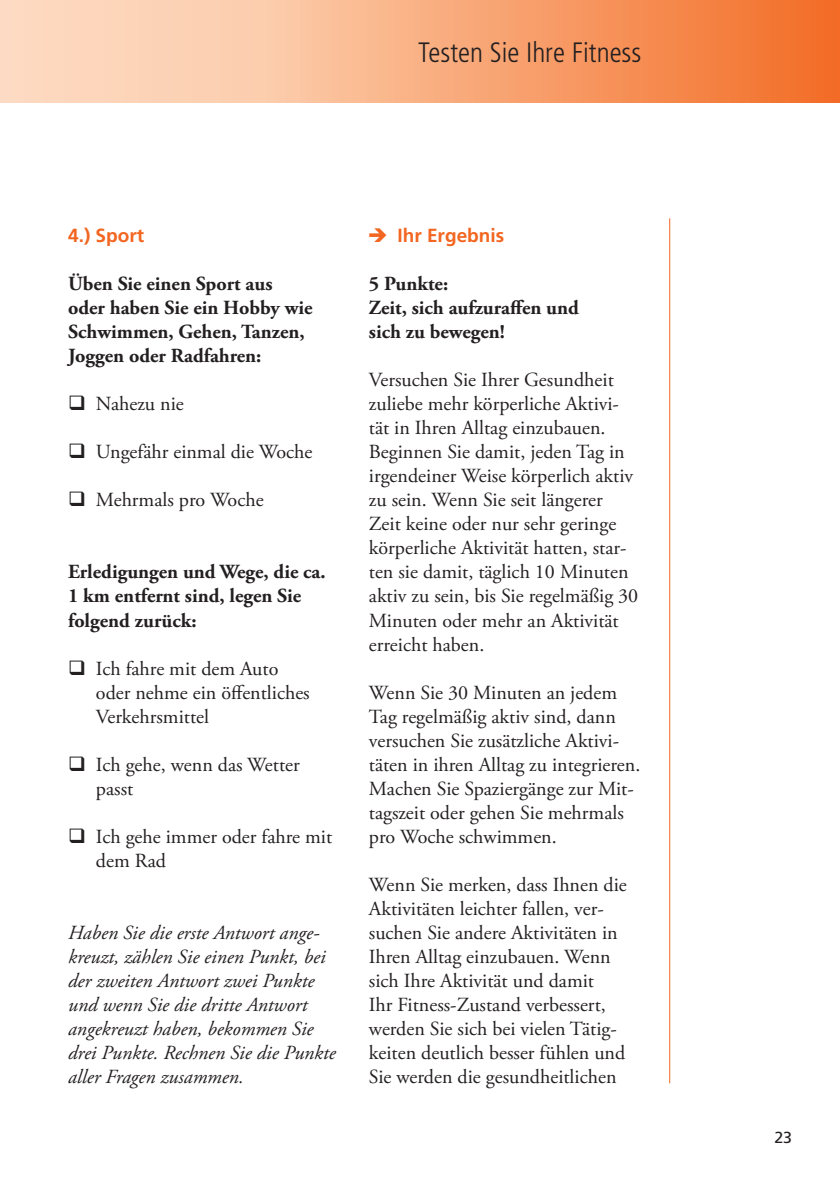
<style>
.page{position:relative;width:840px;height:1191px;background:#fff}
.page>*{position:absolute;margin:0;border:0;box-sizing:border-box;transform-origin:0 0}
.t1{font:300 condensed 28px "Frutiger LT Std";color:#231f20}
.t2{font:20px/24px "Adobe Garamond Pro";color:#231f20}
.t3{font:700 20px/24px "Adobe Garamond Pro";color:#231f20}
.t4{font:italic 20px/24px "Adobe Garamond Pro";color:#231f20}
.t5{font:700 19px "Frutiger LT Std";color:#f36621}
.t6{font:16px "Frutiger LT Std";color:#231f20}
</style>
<div class="page">
<hr style="left:668px;top:218px;width:1px;height:865px;background:#f36621">
<svg style="left:0;top:0;width:839px;height:102px;background:#f8ad80"></svg>
<h1 class="t1" style="left:418px;top:36px;width:224px">Testen Sie Ihre Fitness</h1>
<p class="t5" style="left:68px;top:225px;width:78px">4.) Sport</p>
<p class="t3" style="left:68px;top:272px;width:246px">Üben Sie einen Sport aus oder haben Sie ein Hobby wie<br>Schwimmen, Gehen, Tanzen,<br>Joggen oder Radfahren:</p>
<p class="t2" style="left:68px;top:393px;width:117px">❑ Nahezu nie</p>
<p class="t2" style="left:68px;top:441px;width:246px">❑ Ungefähr einmal die Woche</p>
<p class="t2" style="left:68px;top:489px;width:197px">❑ Mehrmals pro Woche</p>
<p class="t3" style="left:68px;top:560px;width:259px">Erledigungen und Wege, die ca.<br>1 km entfernt sind, legen Sie folgend zurück:</p>
<p class="t2" style="left:96px;top:657px;width:215px;text-indent:-28px">❑ Ich fahre mit dem Auto oder nehme ein öffentliches<br>Verkehrsmittel</p>
<p class="t2" style="left:96px;top:753px;width:205px;text-indent:-28px">❑ Ich gehe, wenn das Wetter passt</p>
<p class="t2" style="left:96px;top:825px;width:237px;text-indent:-28px">❑ Ich gehe immer oder fahre mit dem Rad</p>
<p class="t4" style="left:68px;top:920px;width:269px">Haben Sie die erste Antwort ange&shy;kreuzt, zählen Sie einen Punkt, bei der zweiten Antwort zwei Punkte und wenn Sie die dritte Antwort angekreuzt haben, bekommen Sie drei Punkte. Rechnen Sie die Punkte aller Fragen zusammen.</p>
<p class="t5" style="left:367px;top:225px;width:138px">➔ Ihr Ergebnis</p>
<p class="t3" style="left:369px;top:272px;width:211px">5 Punkte:<br>Zeit, sich aufzuraffen und sich zu bewegen!</p>
<p class="t2" style="left:369px;top:369px;width:271px">Versuchen Sie Ihrer Gesundheit zuliebe mehr körperliche Aktivi&shy;tät in Ihren Alltag einzubauen.<br>Beginnen Sie damit, jeden Tag in irgendeiner Weise körperlich aktiv zu sein. Wenn Sie seit längerer<br>Zeit keine oder nur sehr geringe körperliche Aktivität hatten, star&shy;ten sie damit, täglich 10 Minuten aktiv zu sein, bis Sie regelmäßig 30<br>Minuten oder mehr an Aktivität erreicht haben.</p>
<p class="t2" style="left:369px;top:681px;width:273px">Wenn Sie 30 Minuten an jedem<br>Tag regelmäßig aktiv sind, dann versuchen Sie zusätzliche Aktivi&shy;täten in ihren Alltag zu integrieren.<br>Machen Sie Spaziergänge zur Mit&shy;tagszeit oder gehen Sie mehrmals pro Woche schwimmen.</p>
<p class="t2" style="left:369px;top:873px;width:259px">Wenn Sie merken, dass Ihnen die<br>Aktivitäten leichter fallen, ver&shy;suchen Sie andere Aktivitäten in<br>Ihren Alltag einzubauen. Wenn sich Ihre Aktivität und damit<br>Ihr Fitness-Zustand verbessert, werden Sie sich bei vielen Tätig&shy;keiten deutlich besser fühlen und<br>Sie werden die gesundheitlichen</p>
<p class="t6" style="left:773px;top:1128px;width:19px">23</p>
</div>
